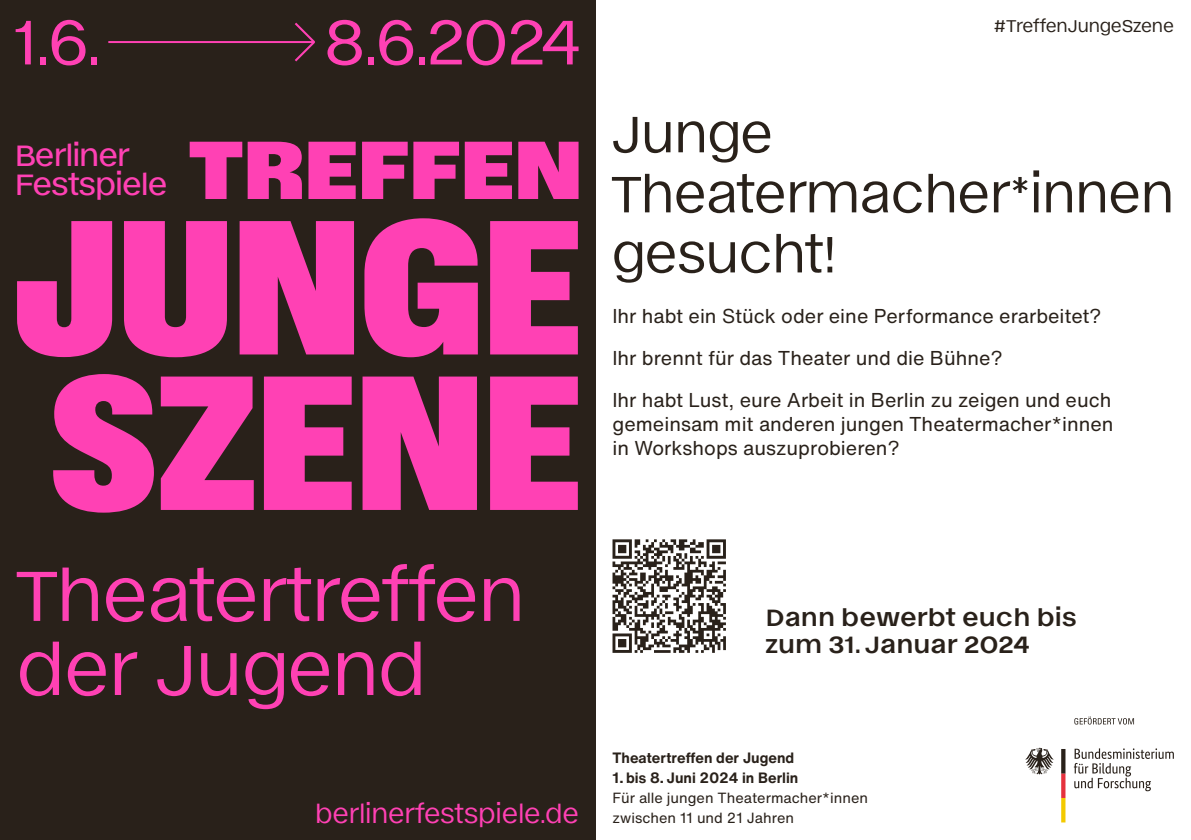
<style>
.page{position:relative;width:1191px;height:840px;background:#fff}
.page>*{position:absolute;margin:0;border:0;box-sizing:border-box;transform-origin:0 0}
.H1_Treffen_junge_Szene{font:condensed 190.4px/155.4px "ABC Gravity Condensed";color:#ff41b4}
.H1_Treffen_junge_Szene-2{font:81.8px "ABC Gravity Normal";letter-spacing:.01em;color:#ff41b4}
.H2_Headline_DE{font:72px/74px "Ekstra";letter-spacing:-.01em;color:#ff41b4}
.p_Datum{font:64px "Ekstra";color:#ff41b4}
.H3_Headlines{font:52px/60px "Ekstra";letter-spacing:-.01em;color:#29211a}
.p__BFS__15_p{font:500 30px/29px "Ekstra";letter-spacing:-.035em;color:#ff41b4}
.p_URL{font:26.2px "Ekstra";letter-spacing:-.01em;color:#ff41b4}
.H4_Subheads{font:700 24px/27px "Ekstra";color:#29211a}
.p_Fliesstext{font:19.8px/24px "Helvetica Now Text";color:#29211a;text-align:justify}
.p_hashtag{font:17.4px "Ekstra";letter-spacing:-.005em;color:#29211a}
.p_Infos{font:700 14.8px "Helvetica Now Text";color:#29211a}
.p_Infos-2{font:14.4px/20px "Helvetica Now Text";color:#29211a}
</style>
<div class="page">
<div style="left:0;top:0;width:595px;height:839px;background:#29211a"></div>
<svg style="left:292px;top:22px;width:23px;height:40px"></svg>
<hr style="left:108px;top:41px;width:206px;height:2px;background:#ff41b4">
<svg style="left:1073px;top:748px;width:100px;height:42px"></svg>
<svg style="left:1025px;top:747px;width:28px;height:27px"></svg>
<svg style="left:1061px;top:749px;width:4px;height:73px"></svg>
<svg style="left:1074px;top:716px;width:60px;height:8px"></svg>
<svg style="left:612px;top:539px;width:114px;height:113px"></svg>
<p class="p_Datum" style="left:15px;top:1px;width:87px">1.6.</p>
<p class="p_Datum" style="left:324px;top:1px;width:259px">8.6.2024</p>
<h1 class="H1_Treffen_junge_Szene-2" style="left:188px;top:124px;width:395px">TREFFEN</h1>
<h1 class="H1_Treffen_junge_Szene" style="left:14px;top:218px;width:569px">JUNGE<br>SZENE</h1>
<p class="p__BFS__15_p" style="left:15px;top:141px;width:154px">Berliner<br>Festspiele</p>
<h2 class="H2_Headline_DE" style="left:16px;top:558px;width:510px">Theatertreffen der Jugend</h2>
<p class="p_URL" style="left:315px;top:796px;width:265px">berlinerfestspiele.de</p>
<p class="p_hashtag" style="left:993px;top:14px;width:182px">#TreffenJungeSzene</p>
<h3 class="H3_Headlines" style="left:611px;top:104px;width:564px">Junge<br>Theatermacher*innen gesucht!</h3>
<p class="p_Fliesstext" style="left:612px;top:304px;width:491px">Ihr habt ein Stück oder eine Performance erarbeitet?</p>
<p class="p_Fliesstext" style="left:612px;top:346px;width:392px">Ihr brennt für das Theater und die Bühne?</p>
<p class="p_Fliesstext" style="left:612px;top:388px;width:502px">Ihr habt Lust, eure Arbeit in Berlin zu zeigen und euch gemeinsam mit anderen jungen Theatermacher*innen in Workshops auszuprobieren?</p>
<h4 class="H4_Subheads" style="left:765px;top:603px;width:313px">Dann bewerbt euch bis zum 31. Januar 2024</h4>
<p class="p_Infos" style="left:612px;top:747px;width:183px">Theatertreffen der Jugend</p>
<p class="p_Infos" style="left:612px;top:767px;width:187px">1. bis 8. Juni 2024 in Berlin</p>
<p class="p_Infos-2" style="left:612px;top:787px;width:257px">Für alle jungen Theatermacher*innen zwischen 11 und 21 Jahren</p>
</div>
